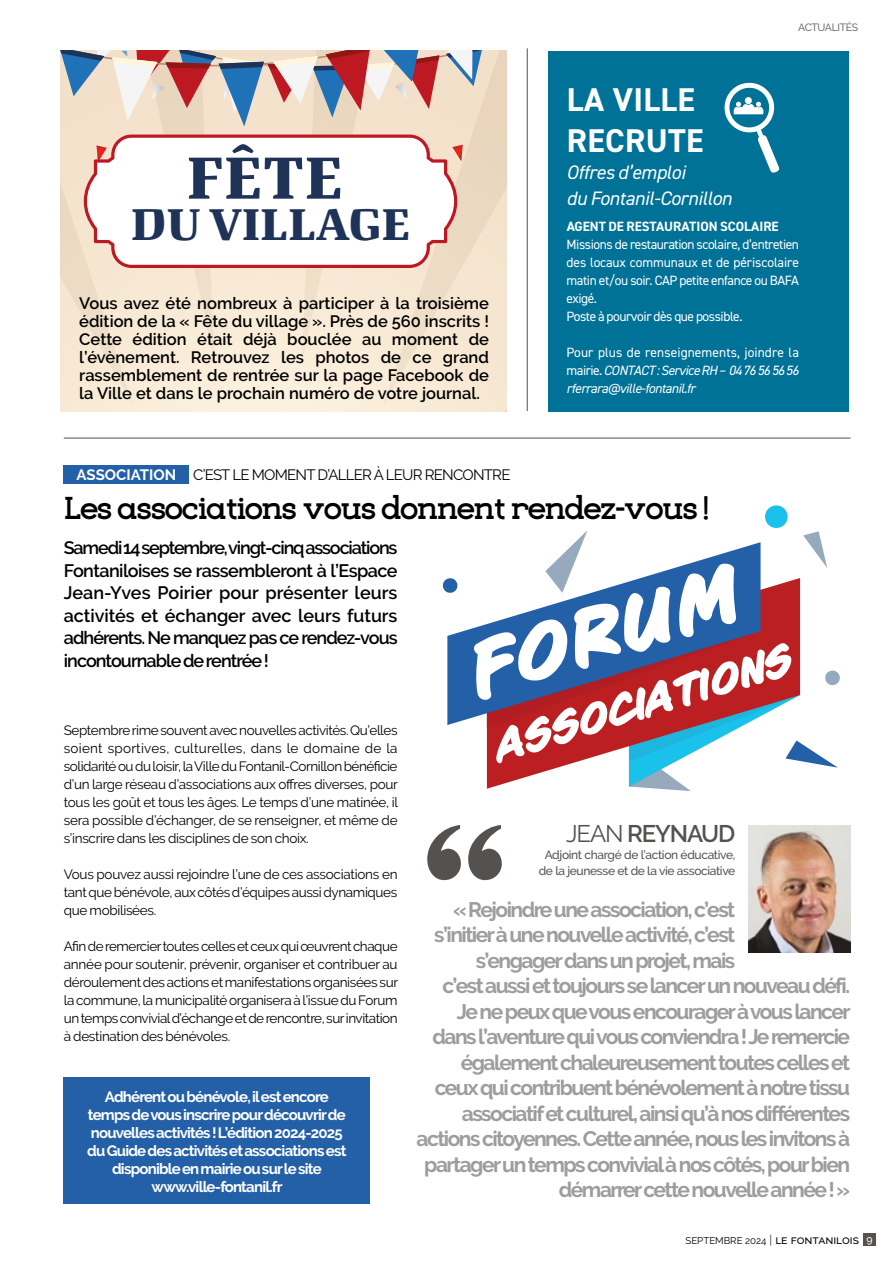
<style>
.page{position:relative;width:893px;height:1263px;background:#fff}
.page>*{position:absolute;margin:0;border:0;box-sizing:border-box;transform-origin:0 0}
.t1{font:italic 700 78.15px "CC Sign Language";color:#fff;scale:1.07 1}
.t2{font:700 60.75px "Quador Display";color:#1f3257}
.t3{font:700 45.6px "Quador Display";color:#1f3257}
.t4{font:italic 700 43.05px "CC Sign Language";color:#fff;scale:1.07 1}
.t5{font:700 33px "Eligible";letter-spacing:-.06em;color:#000}
.t6{font:700 33px/41.5px "DIN2014";letter-spacing:.01em;color:#fff}
.t7{font:600 24px "Raleway";letter-spacing:-.05em;color:#55514e}
.t8{font:700 21px "Raleway";letter-spacing:-.07em;color:#9d9d9c}
.t9{font:italic 19.5px/26.5px "DIN2014";letter-spacing:-.015em;color:#fff}
.t10{font:600 18px/22.5px "Raleway";letter-spacing:-.05em;color:#000;text-align:justify}
.t11{font:600 16.5px/18px "Raleway";color:#000;text-align:justify}
.t12{font:700 15px/18px "Raleway";letter-spacing:-.05em;color:#fff;text-align:center}
.t13{font:15px "Raleway";letter-spacing:-.05em;color:#000}
.t14{font:13.5px/18px "Raleway";letter-spacing:-.025em;color:#000;text-align:justify}
.t15{font:13.5px/18px "DIN2014";letter-spacing:-.03em;color:#fff}
.t16{font:italic 13.5px/18px "DIN2014";letter-spacing:-.035em;color:#fff;text-align:justify}
.t17{font:700 13.5px "DIN2014";color:#fff}
.t18{font:500 12px/16.5px "Raleway";letter-spacing:-.03em;color:#55514e;text-align:center}
.t19{font:10.5px "Raleway";letter-spacing:-.03em;color:#55514e}
.t20{font:9.75px "Raleway";color:#000}
.s1{font-weight:700;color:#fff}
.s2{font-style:normal}
.s3{font-weight:400}
.s4{font-weight:300;font-size:12px}
.s5{font-weight:500;font-size:12px}
.s6{font-weight:500;font-size:10.5px;color:#fff}
</style>
<div class="page">
<div style="left:863px;top:1233px;width:13px;height:12px;background:#55514e"></div>
<svg style="left:575px;top:531px;width:12px;height:11px"></svg>
<svg style="left:803px;top:531px;width:24px;height:37px"></svg>
<svg style="left:765px;top:505px;width:23px;height:23px"></svg>
<svg style="left:442px;top:579px;width:5px;height:13px"></svg>
<svg style="left:760px;top:578px;width:40px;height:53px;background:#c0383c"></svg>
<svg style="left:447px;top:542px;width:313px;height:183px;fill:#2460a8"></svg>
<svg style="left:487px;top:631px;width:353px;height:160px"></svg>
<svg style="left:427px;top:825px;width:75px;height:55px"></svg>
<div style="left:64px;top:465px;width:125px;height:18px;background:#2460a8"></div>
<div style="left:64px;top:1077px;width:306px;height:126px;background:#2460a8"></div>
<svg style="left:61px;top:126px;width:445px;height:285px;background:#f5e6d2"></svg>
<svg style="left:61px;top:51px;width:445px;height:75px;background:#ceb9b4"></svg>
<svg style="left:84px;top:135px;width:373px;height:133px"></svg>
<div style="left:548px;top:51px;width:301px;height:360px;background:#007197"></div>
<svg style="left:724px;top:82px;width:56px;height:91px"></svg>
<img style="left:748px;top:825px;width:102px;height:128px">
<hr style="left:64px;top:438px;width:786px;height:1px;background:#55514e">
<hr style="left:527px;top:48px;width:1px;height:363px;background:#55514e">
<h2 class="t2" style="left:187px;top:134px;width:158px">FÊTE</h2>
<h3 class="t3" style="left:131px;top:191px;width:281px">DU VILLAGE</h3>
<p class="t11" style="left:79px;top:294px;width:411px">Vous avez été nombreux à participer à la troisième édition de la « Fête du village ». Près de 560 inscrits !<br>Cette édition était déjà bouclée au moment de l’évènement. Retrouvez les photos de ce grand rassemblement de rentrée sur la page Facebook de la Ville et dans le prochain numéro de votre journal.</p>
<p class="t13" style="left:77px;top:466px;width:435px"><span class="s1">ASSOCIATION</span> C’EST LE MOMENT D’ALLER À LEUR RENCONTRE</p>
<p class="t19" style="left:798px;top:21px;width:61px">ACTUALITÉS</p>
<h3 class="t6" style="left:567px;top:78px;width:138px">LA VILLE<br>RECRUTE</h3>
<h3 class="t9" style="left:567px;top:158px;width:167px">Offres d’emploi<br>du Fontanil-Cornillon</h3>
<p class="t17" style="left:567px;top:217px;width:214px">AGENT DE RESTAURATION SCOLAIRE</p>
<p class="t15" style="left:567px;top:235px;width:234px">Missions de restauration scolaire, d’entretien des locaux communaux et de périscolaire matin et/ou soir. CAP petite enfance ou BAFA exigé.<br>Poste à pourvoir dès que possible.</p>
<p class="t16" style="left:567px;top:343px;width:234px"><span class="s2">Pour plus de renseignements, joindre la mairie.</span> CONTACT : Service RH – 04 76 56 56 56 rferrara@ville-fontanil.fr</p>
<h3 class="t5" style="left:64px;top:478px;width:646px">Les associations vous donnent rendez-vous !</h3>
<p class="t10" style="left:64px;top:536px;width:335px">Samedi 14 septembre, vingt-cinq associations Fontaniloises se rassembleront à l’Espace Jean-Yves Poirier pour présenter leurs activités et échanger avec leurs futurs adhérents. Ne manquez pas ce rendez-vous incontournable de rentrée !</p>
<p class="t14" style="left:64px;top:721px;width:336px">Septembre rime souvent avec nouvelles activités. Qu’elles soient sportives, culturelles, dans le domaine de la solidarité ou du loisir, la Ville du Fontanil-Cornillon bénéficie d’un large réseau d’associations aux offres diverses, pour tous les goût et tous les âges. Le temps d’une matinée, il sera possible d’échanger, de se renseigner, et même de s’inscrire dans les disciplines de son choix.</p>
<p class="t14" style="left:64px;top:865px;width:335px">Vous pouvez aussi rejoindre l’une de ces associations en tant que bénévole, aux côtés d’équipes aussi dynamiques que mobilisées.</p>
<p class="t14" style="left:64px;top:937px;width:336px">Afin de remercier toutes celles et ceux qui œuvrent chaque année pour soutenir, prévenir, organiser et contribuer au déroulement des actions et manifestations organisées sur la commune, la municipalité organisera à l’issue du Forum un temps convivial d’échange et de rencontre, sur invitation à destination des bénévoles.</p>
<p class="t12" style="left:87px;top:1088px;width:261px">Adhérent ou bénévole, il est encore temps de vous inscrire pour découvrir de nouvelles activités ! L’édition 2024-2025 du Guide des activités et associations est disponible en mairie ou sur le site www.ville-fontanil.fr</p>
<h1 class="t1" style="left:449px;top:631px;width:262px;rotate:-17deg">FORUM</h1>
<h3 class="t4" style="left:484px;top:725px;width:290px;rotate:-17deg">ASSOCIATIONS</h3>
<h3 class="t7" style="left:566px;top:820px;width:171px"><span class="s3">JEAN</span> REYNAUD</h3>
<p class="t18" style="left:539px;top:846px;width:198px">Adjoint chargé de l’action éducative, de la jeunesse et de la vie associative</p>
<h3 class="t8" style="left:453px;top:897px;width:284px">« Rejoindre une association, c’est</h3>
<h3 class="t8" style="left:434px;top:923px;width:303px">s’initier à une nouvelle activité, c’est</h3>
<h3 class="t8" style="left:476px;top:948px;width:261px">s’engager dans un projet, mais</h3>
<h3 class="t8" style="left:442px;top:974px;width:409px">c’est aussi et toujours se lancer un nouveau défi.</h3>
<h3 class="t8" style="left:457px;top:999px;width:395px">Je ne peux que vous encourager à vous lancer</h3>
<h3 class="t8" style="left:433px;top:1025px;width:419px">dans l’aventure qui vous conviendra ! Je remercie</h3>
<h3 class="t8" style="left:461px;top:1050px;width:391px">également chaleureusement toutes celles et</h3>
<h3 class="t8" style="left:435px;top:1076px;width:417px">ceux qui contribuent bénévolement à notre tissu</h3>
<h3 class="t8" style="left:462px;top:1101px;width:390px">associatif et culturel, ainsi qu’à nos différentes</h3>
<h3 class="t8" style="left:416px;top:1127px;width:435px">actions citoyennes. Cette année, nous les invitons à</h3>
<h3 class="t8" style="left:424px;top:1152px;width:427px">partager un temps convivial à nos côtés, pour bien</h3>
<h3 class="t8" style="left:559px;top:1178px;width:293px">démarrer cette nouvelle année ! »</h3>
<p class="t20" style="left:685px;top:1235px;width:189px">SEPTEMBRE 2024 <span class="s4">|</span> <span class="s5">le fontanilois</span> <span class="s6">9</span></p>
</div>
